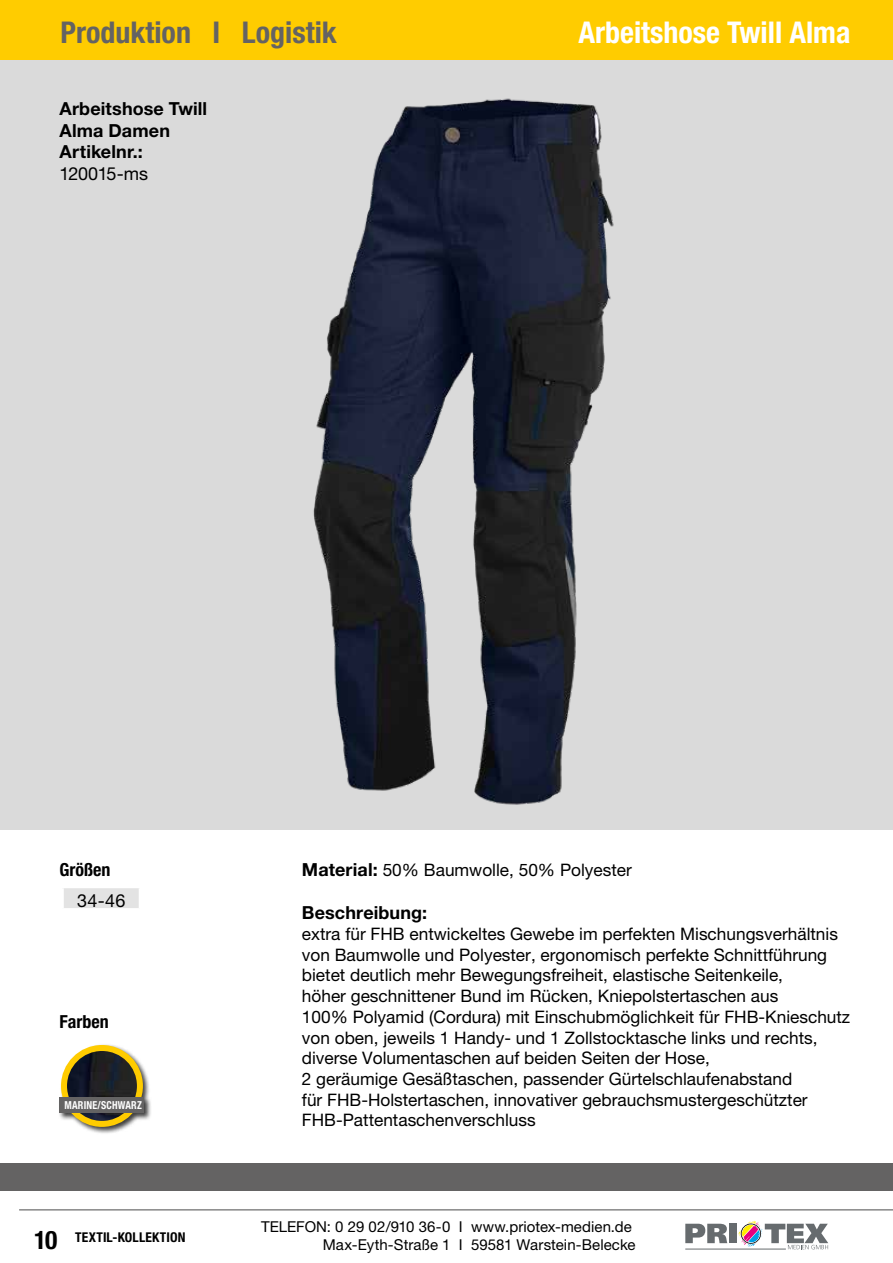
<style>
.page{position:relative;width:893px;height:1263px;background:#fff}
.page>*{position:absolute;margin:0;border:0;box-sizing:border-box;transform-origin:0 0}
.t1{font:700 condensed 30px "Helvetica Neue LT Pro";color:#fff}
.t2{font:700 condensed 30px "Helvetica Neue LT Pro";color:#646363}
.t3{font:700 18px/21.6px "Helvetica Neue LT Pro";letter-spacing:.005em;color:#000}
.t4{font:18px "Helvetica Neue LT Pro";letter-spacing:-.01em;color:#000}
.t5{font:700 condensed 18px "Helvetica Neue LT Pro";color:#000}
.t6{font:17.25px/20.7px "Helvetica Neue LT Pro";color:#000}
.t7{font:15px/18px "Helvetica Neue LT Pro";letter-spacing:.005em;color:#000;text-align:right}
.t8{font:700 condensed 13.5px "Helvetica Neue LT Pro";letter-spacing:.015em;color:#000}
.t9{font:700 condensed 10.95px "Helvetica Neue LT Pro";letter-spacing:.025em;color:#fff;scale:.91 1}
.s1{font-weight:700;font-size:18px}
.s2{font-size:25.5px}
</style>
<div class="page">
<div style="left:0;top:58px;width:893px;height:771px;background:#dadada"></div>
<hr style="left:19px;top:1209px;width:874px;height:1px;background:#878787">
<svg style="left:685px;top:1224px;width:42px;height:19px"></svg>
<div style="left:729px;top:1224px;width:8px;height:19px;background:#666b6e"></div>
<hr style="left:685px;top:1249px;width:101px;height:1px;background:#666b6e">
<svg style="left:738px;top:1221px;width:90px;height:28px"></svg>
<div style="left:0;top:1163px;width:893px;height:28px;background:#646363"></div>
<div style="left:0;top:0;width:893px;height:60px;background:#fc0"></div>
<img style="left:313px;top:98px;width:301px;height:707px">
<div style="left:58px;top:1043px;width:94px;height:91px;background:#000;opacity:.75"></div>
<img style="left:64px;top:1048px;width:76px;height:76px;border-radius:38px">
<div style="left:61px;top:1045px;width:82px;height:82px;border:6px solid #fc0;border-radius:50%"></div>
<div style="left:60px;top:1097px;width:84px;height:16px;background:#646363"></div>
<div style="left:62px;top:887px;width:78px;height:22px;background:#e3e3e3"></div>
<hr style="left:61px;top:888px;width:3px;height:20px;background:#fff">
<hr style="left:139px;top:888px;width:3px;height:20px;background:#fff">
<hr style="left:61px;top:885px;width:81px;height:3px;background:#fff">
<hr style="left:61px;top:908px;width:81px;height:3px;background:#fff">
<h1 class="t2" style="left:61px;top:14px;width:278px">Produktion I Logistik</h1>
<h1 class="t1" style="left:578px;top:14px;width:273px">Arbeitshose Twill Alma</h1>
<p class="t3" style="left:60px;top:97px;width:149px">Arbeitshose Twill<br>Alma Damen<br>Artikelnr.:</p>
<p class="t4" style="left:60px;top:163px;width:90px">120015-ms</p>
<p class="t5" style="left:60px;top:859px;width:53px">Größen</p>
<p class="t4" style="left:77px;top:889px;width:50px">34-46</p>
<p class="t5" style="left:60px;top:1010px;width:51px">Farben</p>
<p class="t9" style="left:64px;top:1098px;width:87px">MARINE/SCHWARZ</p>
<p class="t6" style="left:302px;top:859px;width:331px"><span class="s1">Material:</span> 50% Baumwolle, 50% Polyester</p>
<p class="t3" style="left:302px;top:902px;width:127px">Beschreibung:</p>
<p class="t6" style="left:302px;top:923px;width:550px">extra für FHB entwickeltes Gewebe im perfekten Mischungsverhältnis von Baumwolle und Polyester, ergonomisch perfekte Schnittführung bietet deutlich mehr Bewegungsfreiheit, elastische Seitenkeile,<br>höher geschnittener Bund im Rücken, Kniepolstertaschen aus<br>100% Polyamid (Cordura) mit Einschubmöglichkeit für FHB-Knieschutz von oben, jeweils 1 Handy- und 1 Zollstocktasche links und rechts, diverse Volumentaschen auf beiden Seiten der Hose,<br>2 geräumige Gesäßtaschen, passender Gürtelschlaufenabstand<br>für FHB-Holstertaschen, innovativer gebrauchsmustergeschützter FHB-Pattentaschenverschluss</p>
<p class="t8" style="left:34px;top:1228px;width:153px"><span class="s2">10</span> TEXTIL-KOLLEKTION</p>
<p class="t7" style="left:261px;top:1218px;width:376px">TELEFON: 0 29 02/910 36-0 I www.priotex-medien.de<br>Max-Eyth-Straße 1 I 59581 Warstein-Belecke</p>
</div>
